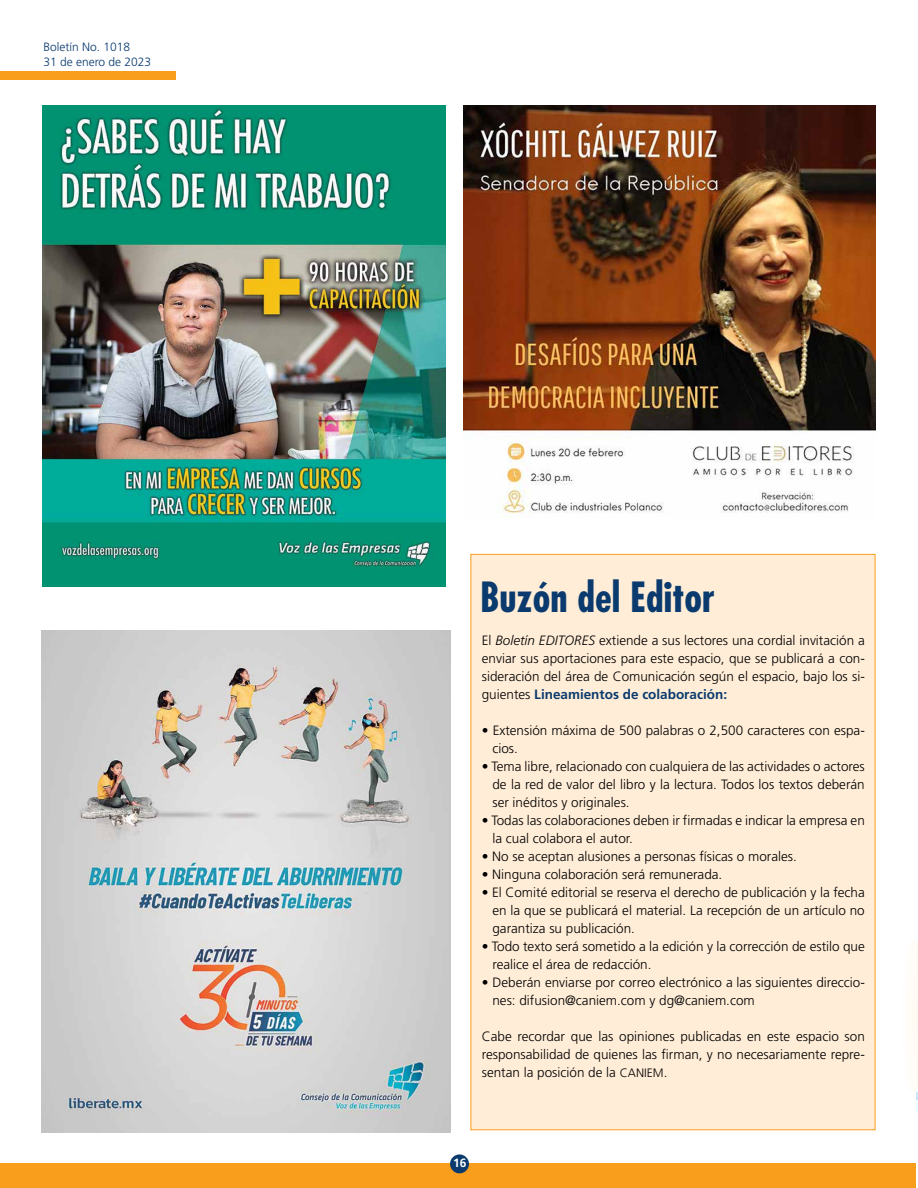
<style>
.page{position:relative;width:918px;height:1188px;background:#fff}
.page>*{position:absolute;margin:0;border:0;box-sizing:border-box;transform-origin:0 0}
.t1{font:700 condensed 40.5px "Futura Std";color:#0a3a6e}
.t2{font:300 13.5px/18px "Frutiger";color:#000;text-align:justify}
.t3{font:300 12px/15px "Frutiger";color:#0a3a6e}
.t4{font:700 12px "Frutiger";color:#fff}
.s1{font-style:italic}
.s2{font-weight:700;color:#0a3a6e}
.s3{font-family:"Frutiger Light SC900";font-weight:400;font-size:12.15px}
</style>
<div class="page">
<div style="left:0;top:71px;width:175px;height:9px;background:#f99d1c"></div>
<div style="left:0;top:1164px;width:918px;height:24px;background:#f99d1c"></div>
<div style="left:450px;top:1154px;width:19px;height:19px;background:#0a3a6e;border-radius:50%"></div>
<img style="left:43px;top:106px;width:403px;height:480px">
<img style="left:42px;top:630px;width:408px;height:503px">
<div style="left:470px;top:554px;width:405px;height:576px;background:#ffedd7;border:1px solid #f99d1c"></div>
<div style="left:897px;top:941px;width:21px;height:150px;background:#fffdfa"></div>
<img style="left:917px;top:1092px;width:1px;height:96px">
<hr style="left:917px;top:734px;width:1px;height:206px;background:#0a3a6e">
<img style="left:464px;top:106px;width:412px;height:412px">
<p class="t3" style="left:43px;top:39px;width:109px">Boletín No. 1018<br>31 de enero de 2023</p>
<h1 class="t1" style="left:480px;top:572px;width:237px">Buzón del Editor</h1>
<p class="t2" style="left:482px;top:631px;width:385px">El <span class="s1">Boletín EDITORES</span> extiende a sus lectores una cordial invitación a enviar sus aportaciones para este espacio, que se publicará a con&shy;sideración del área de Comunicación según el espacio, bajo los si&shy;guientes <span class="s2">Lineamientos de colaboración:</span></p>
<p class="t2" style="left:492px;top:721px;width:374px;text-indent:-11px">• Extensión máxima de 500 palabras o 2,500 caracteres con espa&shy;cios.</p>
<p class="t2" style="left:492px;top:757px;width:374px;text-indent:-11px">• Tema libre, relacionado con cualquiera de las actividades o actores de la red de valor del libro y la lectura. Todos los textos deberán ser inéditos y originales.</p>
<p class="t2" style="left:492px;top:811px;width:374px;text-indent:-11px">• Todas las colaboraciones deben ir firmadas e indicar la empresa en la cual colabora el autor.</p>
<p class="t2" style="left:482px;top:847px;width:317px">• No se aceptan alusiones a personas físicas o morales.</p>
<p class="t2" style="left:482px;top:865px;width:242px">• Ninguna colaboración será remunerada.</p>
<p class="t2" style="left:492px;top:883px;width:374px;text-indent:-11px">• El Comité editorial se reserva el derecho de publicación y la fecha en la que se publicará el material. La recepción de un artículo no garantiza su publicación.</p>
<p class="t2" style="left:492px;top:937px;width:374px;text-indent:-11px">• Todo texto será sometido a la edición y la corrección de estilo que realice el área de redacción.</p>
<p class="t2" style="left:492px;top:973px;width:374px;text-indent:-11px">• Deberán enviarse por correo electrónico a las siguientes direccio&shy;nes: difusion@caniem.com y dg@caniem.com</p>
<p class="t2" style="left:482px;top:1027px;width:385px">Cabe recordar que las opiniones publicadas en este espacio son responsabilidad de quienes las firman, y no necesariamente repre&shy;sentan la posición de la <span class="s3">CANIEM</span>.</p>
<p class="t4" style="left:453px;top:1156px;width:15px">16</p>
</div>
